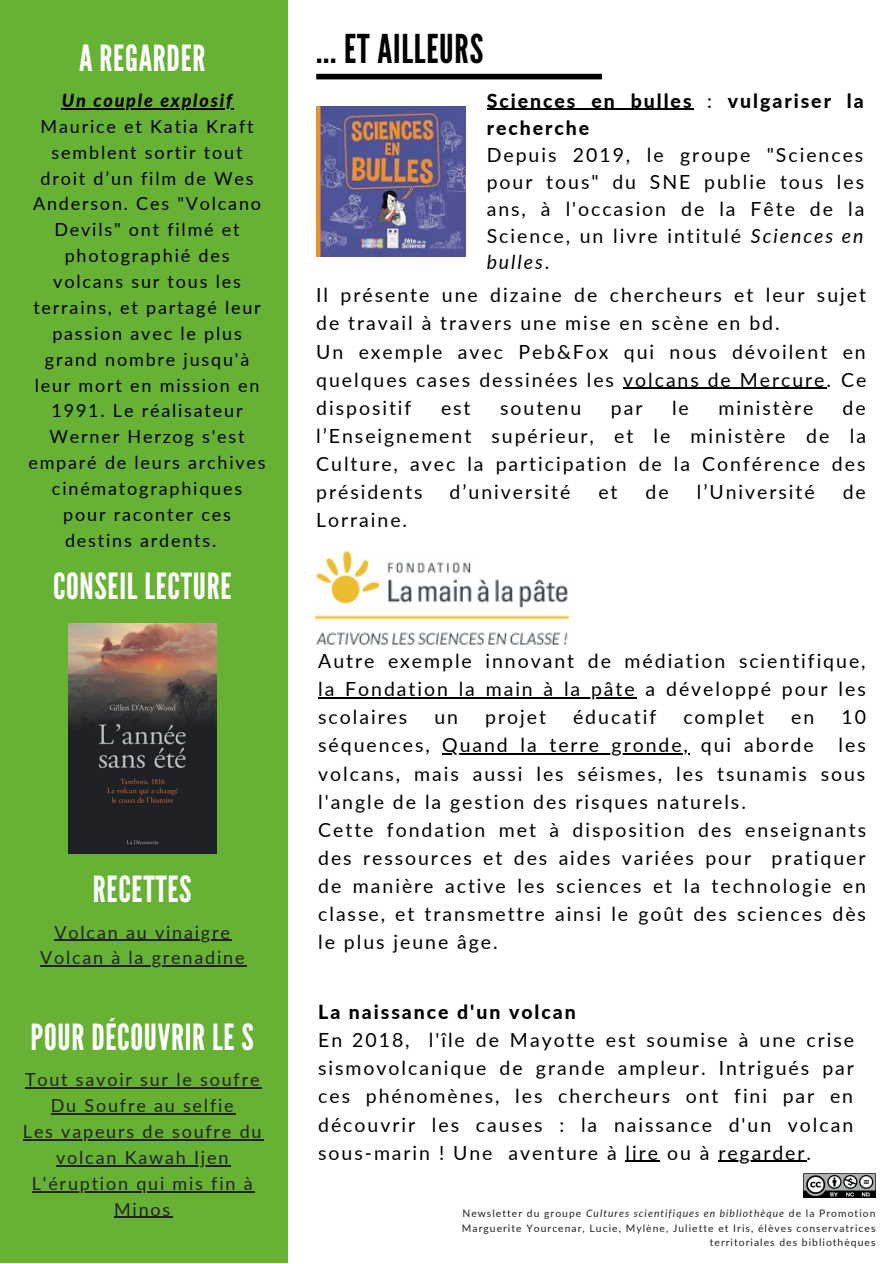
<style>
.page{position:relative;width:893px;height:1264px;background:#fff}
.page>*{position:absolute;margin:0;border:0;box-sizing:border-box;transform-origin:0 0}
.t1{font:39.6px "League Gothic";letter-spacing:.02em;color:#000}
.t2{font:36px "League Gothic";letter-spacing:.02em;color:#fff}
.t3{font:19.5px/28px "Lato";letter-spacing:.1em;color:#000;text-align:justify}
.t4{font:800 19.5px/27px "Lato";letter-spacing:.1em;color:#000}
.t5{font:18px "Lato";letter-spacing:.1em;color:#000}
.t6{font:18px/25.8px "Lato";letter-spacing:.1em;color:#222;text-align:center}
.t7{font:italic 800 18px "Lato";letter-spacing:.1em;color:#000}
.t8{font:10.35px/14.7px "Lato";letter-spacing:.1em;color:#222;text-align:right}
.s1{font-weight:400}
.s2{font-style:italic}
</style>
<div class="page">
<div style="left:0;top:0;width:287px;height:1262px;background:#67b134"></div>
<img style="left:803px;top:1173px;width:72px;height:24px">
<img style="left:69px;top:623px;width:147px;height:230px">
<img style="left:316px;top:107px;width:150px;height:149px">
<div style="left:316px;top:74px;width:286px;height:5px;background:#000"></div>
<img style="left:314px;top:551px;width:256px;height:94px">
<hr style="left:623px;top:388px;width:203px;height:1px;background:#000">
<hr style="left:62px;top:108px;width:172px;height:1px;background:#000">
<hr style="left:25px;top:1087px;width:236px;height:1px;background:#222">
<hr style="left:51px;top:1113px;width:184px;height:1px;background:#222">
<hr style="left:23px;top:1139px;width:240px;height:1px;background:#222">
<hr style="left:56px;top:1165px;width:174px;height:1px;background:#222">
<hr style="left:32px;top:1190px;width:222px;height:1px;background:#222">
<hr style="left:114px;top:1216px;width:58px;height:1px;background:#222">
<hr style="left:55px;top:939px;width:177px;height:1px;background:#222">
<hr style="left:40px;top:965px;width:206px;height:1px;background:#222">
<hr style="left:625px;top:1160px;width:35px;height:1px;background:#000">
<hr style="left:718px;top:1160px;width:88px;height:1px;background:#000">
<hr style="left:318px;top:697px;width:318px;height:1px;background:#000">
<hr style="left:442px;top:753px;width:248px;height:1px;background:#000">
<hr style="left:486px;top:109px;width:207px;height:1px;background:#000">
<h2 class="t2" style="left:79px;top:37px;width:128px">A REGARDER</h2>
<p class="t7" style="left:62px;top:89px;width:172px">Un couple explosif</p>
<p class="t5" style="left:41px;top:115px;width:214px">Maurice et Katia Kraft</p>
<p class="t5" style="left:52px;top:141px;width:192px">semblent sortir tout</p>
<p class="t5" style="left:41px;top:167px;width:214px">droit d’un film de Wes</p>
<p class="t5" style="left:33px;top:193px;width:229px">Anderson. Ces "Volcano</p>
<p class="t5" style="left:54px;top:218px;width:187px">Devils" ont filmé et</p>
<p class="t5" style="left:65px;top:244px;width:166px">photographié des</p>
<p class="t5" style="left:53px;top:270px;width:189px">volcans sur tous les</p>
<p class="t5" style="left:33px;top:296px;width:229px">terrains, et partagé leur</p>
<p class="t5" style="left:52px;top:322px;width:191px">passion avec le plus</p>
<p class="t5" style="left:45px;top:348px;width:206px">grand nombre jusqu'à</p>
<p class="t5" style="left:35px;top:374px;width:226px">leur mort en mission en</p>
<p class="t5" style="left:52px;top:399px;width:192px">1991. Le réalisateur</p>
<p class="t5" style="left:50px;top:425px;width:196px">Werner Herzog s'est</p>
<p class="t5" style="left:28px;top:451px;width:239px">emparé de leurs archives</p>
<p class="t5" style="left:52px;top:477px;width:192px">cinématographiques</p>
<p class="t5" style="left:63px;top:503px;width:169px">pour raconter ces</p>
<p class="t5" style="left:65px;top:529px;width:153px">destins ardents.</p>
<h2 class="t2" style="left:53px;top:565px;width:180px">CONSEIL LECTURE</h2>
<h2 class="t2" style="left:93px;top:868px;width:100px">RECETTES</h2>
<p class="t6" style="left:40px;top:918px;width:206px">Volcan au vinaigre<br>Volcan à la grenadine</p>
<h2 class="t2" style="left:31px;top:1016px;width:225px">POUR DÉCOUVRIR LE S</h2>
<p class="t6" style="left:23px;top:1066px;width:240px">Tout savoir sur le soufre<br>Du Soufre au selfie<br>Les vapeurs de soufre du volcan Kawah Ijen<br>L'éruption qui mis fin à<br>Minos</p>
<h1 class="t1" style="left:316px;top:26px;width:169px">... ET AILLEURS</h1>
<p class="t4" style="left:486px;top:86px;width:378px">Sciences en bulles <span class="s1">:</span> vulgariser la recherche</p>
<p class="t3" style="left:486px;top:140px;width:379px;line-height:27px">Depuis 2019, le groupe "Sciences pour tous" du SNE publie tous les ans, à l'occasion de la Fête de la Science, un livre intitulé <span class="s2">Sciences en bulles</span>.</p>
<p class="t3" style="left:316px;top:281px;width:551px;text-align:left">Il présente une dizaine de chercheurs et leur sujet de travail à travers une mise en scène en bd.<br>Un exemple avec Peb&amp;Fox qui nous dévoilent en quelques cases dessinées les volcans de Mercure. Ce dispositif</p>
<p class="t3" style="left:316px;top:393px;width:551px;text-indent:526px">de l’Enseignement supérieur, et le ministère de la Culture, avec la participation de la Conférence des présidents</p>
<p class="t3" style="left:441px;top:393px;width:31px">est</p>
<p class="t3" style="left:500px;top:393px;width:83px">soutenu</p>
<p class="t3" style="left:610px;top:393px;width:33px">par</p>
<p class="t3" style="left:672px;top:393px;width:18px">le</p>
<p class="t3" style="left:718px;top:393px;width:96px">ministère</p>
<p class="t3" style="left:449px;top:477px;width:122px">d’université</p>
<p class="t3" style="left:598px;top:477px;width:21px">et</p>
<p class="t3" style="left:645px;top:477px;width:25px">de</p>
<p class="t3" style="left:696px;top:477px;width:119px">l’Université</p>
<p class="t3" style="left:842px;top:477px;width:25px">de</p>
<p class="t3" style="left:316px;top:505px;width:92px">Lorraine.</p>
<p class="t3" style="left:318px;top:646px;width:549px">Autre exemple innovant de médiation scientifique, la Fondation la main à la pâte a développé pour les scolaires</p>
<p class="t3" style="left:434px;top:702px;width:25px">un</p>
<p class="t3" style="left:485px;top:702px;width:62px">projet</p>
<p class="t3" style="left:573px;top:702px;width:85px">éducatif</p>
<p class="t3" style="left:683px;top:702px;width:82px">complet</p>
<p class="t3" style="left:791px;top:702px;width:25px">en</p>
<p class="t3" style="left:841px;top:702px;width:26px">10</p>
<p class="t3" style="left:318px;top:730px;width:497px">séquences, Quand la terre gronde, qui aborde</p>
<p class="t3" style="left:318px;top:730px;width:549px;text-align:left;text-indent:520px">les volcans, mais aussi les séismes, les tsunamis sous l'angle de la gestion des risques naturels.<br>Cette fondation met à disposition des enseignants des ressources et des aides variées pour pratiquer de manière active les sciences et la technologie en classe, et transmettre ainsi le goût des sciences dès le plus jeune âge.</p>
<p class="t4" style="left:318px;top:998px;width:259px">La naissance d'un volcan</p>
<p class="t3" style="left:318px;top:1025px;width:537px">En 2018, l'île de Mayotte est soumise à une crise sismovolcanique de grande ampleur. Intrigués par ces phénomènes, les chercheurs ont fini par en découvrir les causes : la naissance d'un volcan sous-marin ! Une aventure à lire ou à regarder.</p>
<p class="t8" style="left:462px;top:1205px;width:415px">Newsletter du groupe <span class="s2">Cultures scientifiques en bibliothèque</span> de la Promotion<br>Marguerite Yourcenar, Lucie, Mylène, Juliette et Iris, élèves conservatrices territoriales des bibliothèques</p>
</div>
